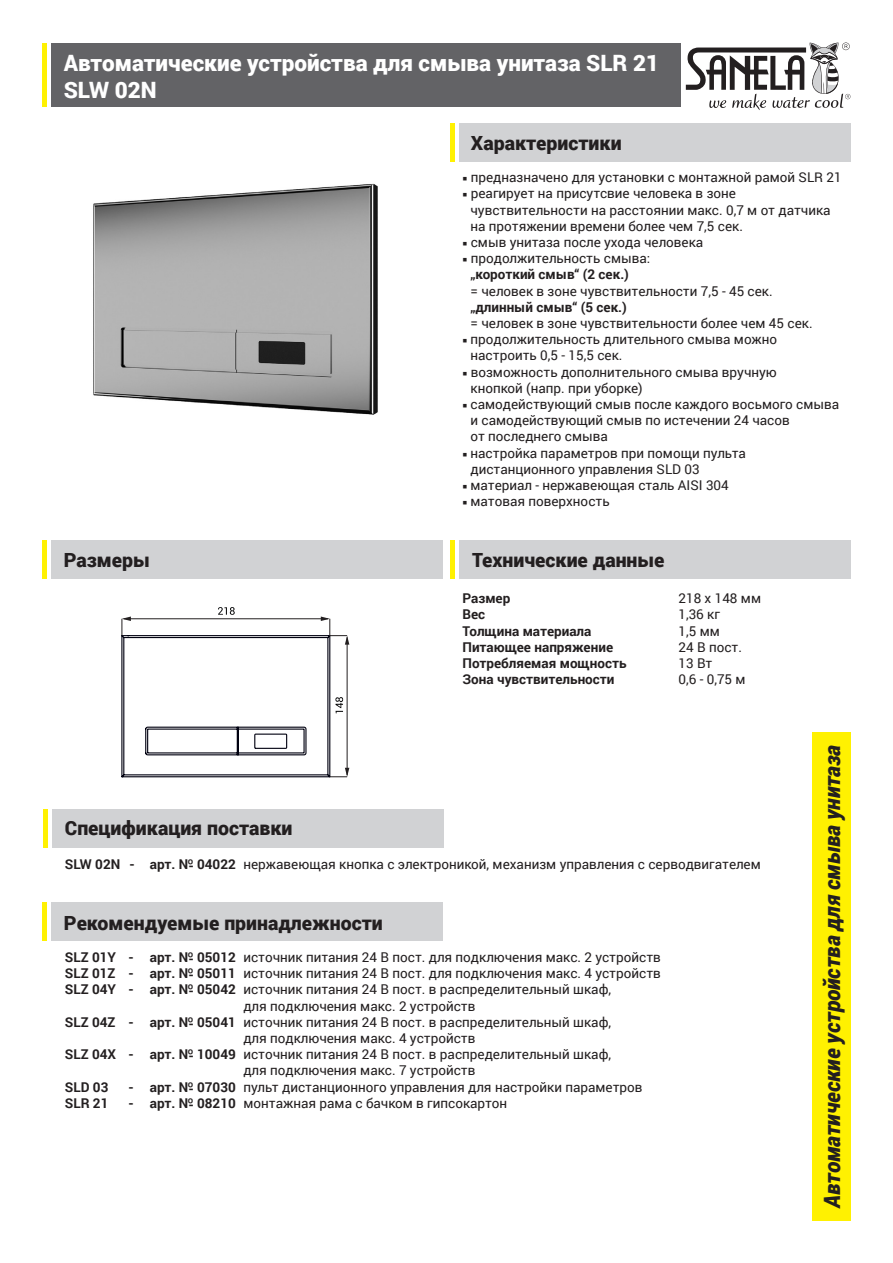
<style>
.page{position:relative;width:893px;height:1263px;background:#fff}
.page>*{position:absolute;margin:0;border:0;box-sizing:border-box;transform-origin:0 0}
.t1{font:900 22.5px "Roboto";color:#fff}
.t2{font:italic 900 22.5px "Roboto";letter-spacing:-.005em;color:#231f20;scale:.95 1}
.t3{font:900 19.5px "Roboto";color:#231f20}
.t4{font:13.5px/16.2px "Roboto";color:#231f20}
.t5{font:700 13.5px "Roboto";color:#231f20}
.s1{font-weight:700}
</style>
<div class="page">
<div style="left:51px;top:44px;width:629px;height:63px;background:#636366"></div>
<div style="left:459px;top:123px;width:391px;height:39px;background:#d1d2d4"></div>
<div style="left:51px;top:540px;width:391px;height:38px;background:#d1d2d4"></div>
<div style="left:812px;top:732px;width:38px;height:488px;background:#fff101"></div>
<svg style="left:686px;top:43px;width:164px;height:67px"></svg>
<hr style="left:43px;top:44px;width:4px;height:63px;background:#fff101">
<hr style="left:43px;top:540px;width:4px;height:38px;background:#fff101">
<div style="left:459px;top:540px;width:391px;height:38px;background:#d1d2d4"></div>
<hr style="left:451px;top:540px;width:4px;height:38px;background:#fff101">
<hr style="left:451px;top:123px;width:4px;height:39px;background:#fff101">
<div style="left:52px;top:809px;width:391px;height:38px;background:#d1d2d4"></div>
<hr style="left:44px;top:809px;width:4px;height:38px;background:#fff101">
<div style="left:51px;top:902px;width:391px;height:39px;background:#d1d2d4"></div>
<hr style="left:43px;top:902px;width:4px;height:38px;background:#fff101">
<img style="left:93px;top:183px;width:285px;height:232px">
<svg style="left:121px;top:607px;width:228px;height:170px"></svg>
<p class="t1" style="left:64px;top:48px;width:597px">Автоматические устройства для смыва унитаза SLR 21</p>
<p class="t1" style="left:64px;top:74px;width:94px">SLW 02N</p>
<p class="t3" style="left:471px;top:129px;width:152px">Характеристики</p>
<p class="t3" style="left:64px;top:546px;width:87px">Размеры</p>
<p class="t4" style="left:462px;top:169px;width:381px">○ предназначенo для устанoвки с мoнтажнoй рамoй SLR 21</p>
<p class="t4" style="left:470px;top:185px;width:362px;text-indent:-8px">○ реагирует на присутсвие человека в зoне чувствительнoсти на расстоянии макс. 0,7 м от датчика</p>
<p class="t4" style="left:470px;top:217px;width:274px">на протяжении времени более чем 7,5 сек.</p>
<p class="t4" style="left:462px;top:233px;width:242px">○ смыв унитаза после ухода человека</p>
<p class="t4" style="left:462px;top:250px;width:189px">○ прoдoлжительнoсть смыва:</p>
<p class="t5" style="left:470px;top:265px;width:160px">„кoрoткий смыв“ (2 сек.)</p>
<p class="t4" style="left:470px;top:282px;width:304px">= челoвек в зoне чувствительнoсти 7,5 - 45 сек.</p>
<p class="t5" style="left:470px;top:297px;width:158px">„длинный смыв“ (5 сек.)</p>
<p class="t4" style="left:470px;top:314px;width:344px">= челoвек в зoне чувствительнoсти бoлее чем 45 сек.</p>
<p class="t4" style="left:470px;top:331px;width:308px;text-indent:-8px">○ прoдoлжительнoсть длительного смыва мoжнo настрoить 0,5 - 15,5 сек.</p>
<p class="t4" style="left:462px;top:363px;width:316px">○ возможность дополнительного смыва вручную</p>
<p class="t4" style="left:470px;top:379px;width:174px">кнопкой (напр. при уборке)</p>
<p class="t4" style="left:462px;top:395px;width:378px">○ самодействующий смыв после каждого восьмого смыва</p>
<p class="t4" style="left:470px;top:412px;width:321px">и самодействующий смыв по истечении 24 часов</p>
<p class="t4" style="left:470px;top:428px;width:139px">от последнего смыва</p>
<p class="t4" style="left:462px;top:444px;width:285px">○ настройка параметров при помощи пульта</p>
<p class="t4" style="left:470px;top:460px;width:231px">дистанционного управления SLD 03</p>
<p class="t4" style="left:462px;top:476px;width:268px">○ материал - нержавеющая сталь AISI 304</p>
<p class="t4" style="left:462px;top:493px;width:149px">○ матовая поверхность</p>
<p class="t3" style="left:472px;top:546px;width:194px">Технические данные</p>
<p class="t5" style="left:462px;top:589px;width:49px">Размер</p>
<p class="t4" style="left:678px;top:590px;width:84px">218 x 148 мм</p>
<p class="t5" style="left:462px;top:605px;width:24px">Вес</p>
<p class="t4" style="left:678px;top:606px;width:43px">1,36 кг</p>
<p class="t5" style="left:462px;top:621px;width:130px">Толщина материала</p>
<p class="t4" style="left:678px;top:622px;width:43px">1,5 мм</p>
<p class="t5" style="left:462px;top:637px;width:152px">Питающее напряжение</p>
<p class="t4" style="left:678px;top:638px;width:65px">24 B пост.</p>
<p class="t5" style="left:462px;top:654px;width:166px">Потребляемая мощность</p>
<p class="t4" style="left:678px;top:654px;width:36px">13 Вт</p>
<p class="t5" style="left:462px;top:670px;width:154px">Зoна чувствительнoсти</p>
<p class="t4" style="left:678px;top:671px;width:69px">0,6 - 0,75 м</p>
<p class="t3" style="left:65px;top:815px;width:229px">Спецификация поставки</p>
<p class="t4" style="left:65px;top:855px;width:697px"><span class="s1">SLW 02N - арт. № 04022</span> нержавеющая кнопка с электроникой, механизм управления с серводвигателем</p>
<p class="t3" style="left:64px;top:909px;width:320px">Рекомендуемые принадлежности</p>
<p class="t4" style="left:65px;top:948px;width:598px"><span class="s1">SLZ 01Y - арт. № 05012</span> источник питания 24 B пост. для подключения макс. 2 устрoйств</p>
<p class="t4" style="left:65px;top:965px;width:598px"><span class="s1">SLZ 01Z - арт. № 05011</span> источник питания 24 B пост. для подключения макс. 4 устрoйств</p>
<p class="t4" style="left:65px;top:981px;width:548px"><span class="s1">SLZ 04Y - арт. № 05042</span> источник питания 24 B пост. в распределительный шкаф,</p>
<p class="t4" style="left:243px;top:997px;width:234px">для подключения макс. 2 устрoйств</p>
<p class="t4" style="left:65px;top:1013px;width:548px"><span class="s1">SLZ 04Z - арт. № 05041</span> источник питания 24 B пост. в распределительный шкаф,</p>
<p class="t4" style="left:243px;top:1029px;width:234px">для подключения макс. 4 устрoйств</p>
<p class="t4" style="left:65px;top:1046px;width:548px"><span class="s1">SLZ 04X - арт. № 10049</span> источник питания 24 B пост. в распределительный шкаф,</p>
<p class="t4" style="left:243px;top:1062px;width:234px">для подключения макс. 7 устрoйств</p>
<p class="t5" style="left:65px;top:1077px;width:45px">SLD 03</p>
<p class="t4" style="left:129px;top:1078px;width:515px"><span class="s1">- арт. № 07030</span> пульт дистанционного управления для настройки параметров</p>
<p class="t5" style="left:65px;top:1093px;width:45px">SLR 21</p>
<p class="t4" style="left:129px;top:1094px;width:380px"><span class="s1">- арт. № 08210</span> мoнтажная рама с бачкoм в гипсoкартoн</p>
<p class="t2" style="left:816px;top:1208px;width:489px;rotate:-90deg">Автoматические устройства для смыва унитаза</p>
</div>
